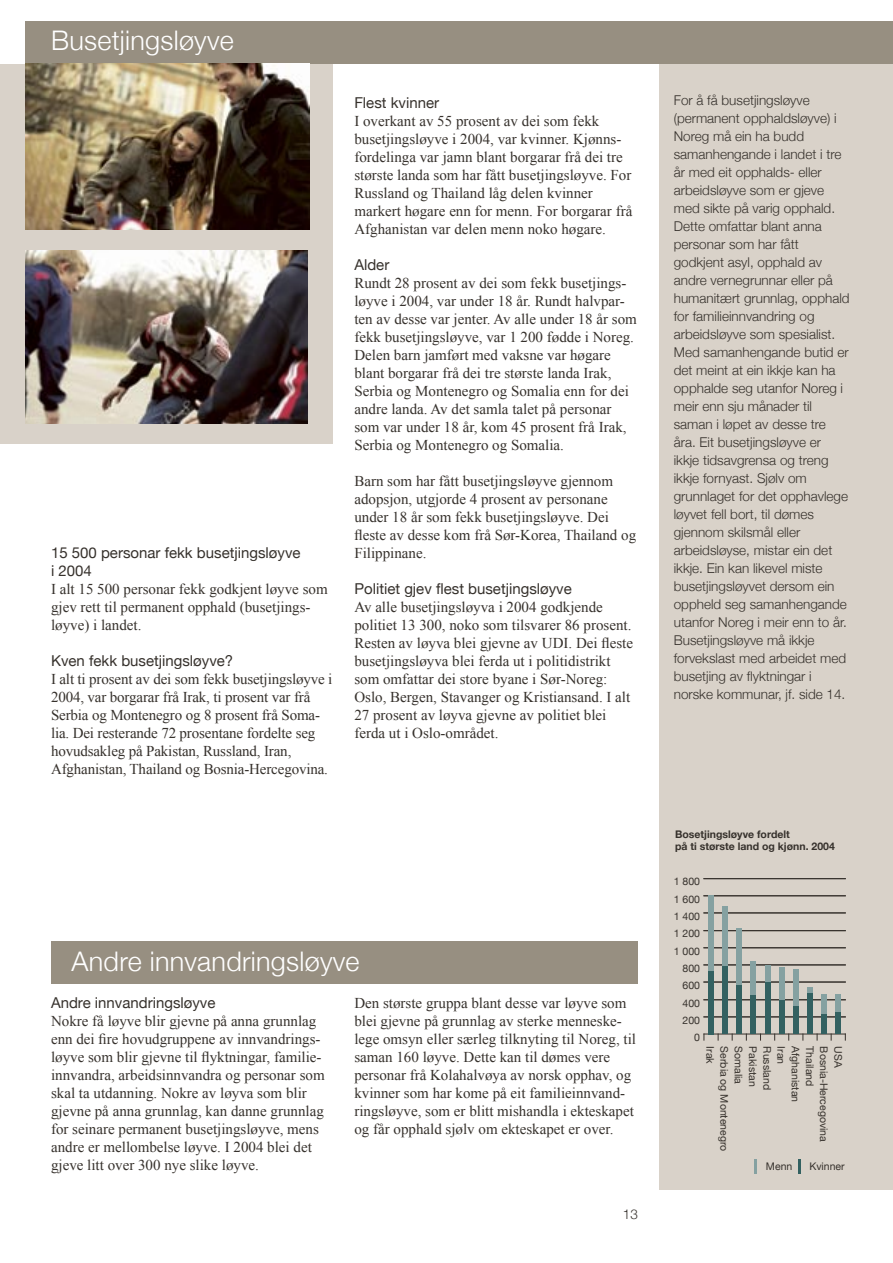
<style>
.page{position:relative;width:893px;height:1263px;background:#fff}
.page>*{position:absolute;margin:0;border:0;box-sizing:border-box;transform-origin:0 0}
.heading_i_stripe{font:300 27px "Helvetica Neue";letter-spacing:.01em;color:#fff}
.Brødtekst{font:15px/18px "Times New Roman";color:#36312c}
.Mellomtittel{font:15px "Helvetica Neue";color:#36312c}
.Siderammetekst{font:300 13.5px/18px "Helvetica Neue";color:#36312c}
.Sidenummer{font:300 13.5px "Helvetica Neue";color:#36312c}
.t1{font:10.5px "Helvetica Neue";color:#36312c}
.t2{font:700 10.5px/12.8px "Helvetica Neue";color:#36312c}
</style>
<div class="page">
<div style="left:659px;top:51px;width:234px;height:1138px;background:#d9d2c9"></div>
<div style="left:26px;top:21px;width:867px;height:43px;background:#978f81"></div>
<div style="left:0;top:64px;width:333px;height:379px;background:#d9d2c9"></div>
<img style="left:26px;top:64px;width:283px;height:166px">
<img style="left:26px;top:250px;width:282px;height:173px">
<hr style="left:704px;top:1017px;width:141px;height:1px;background:#36312c">
<hr style="left:704px;top:965px;width:141px;height:1px;background:#36312c">
<hr style="left:704px;top:913px;width:141px;height:1px;background:#36312c">
<hr style="left:704px;top:1016px;width:141px;height:1px;background:#36312c">
<hr style="left:704px;top:999px;width:141px;height:1px;background:#36312c">
<hr style="left:704px;top:982px;width:141px;height:1px;background:#36312c">
<hr style="left:704px;top:964px;width:141px;height:1px;background:#36312c">
<hr style="left:704px;top:947px;width:141px;height:1px;background:#36312c">
<hr style="left:704px;top:930px;width:141px;height:1px;background:#36312c">
<hr style="left:704px;top:912px;width:141px;height:1px;background:#36312c">
<hr style="left:704px;top:895px;width:141px;height:1px;background:#36312c">
<hr style="left:704px;top:878px;width:141px;height:1px;background:#36312c">
<hr style="left:704px;top:1034px;width:141px;height:1px;background:#36312c">
<div style="left:708px;top:896px;width:6px;height:75px;background:#85a1a1"></div>
<div style="left:722px;top:906px;width:6px;height:61px;background:#85a1a1"></div>
<div style="left:736px;top:928px;width:6px;height:57px;background:#85a1a1"></div>
<div style="left:750px;top:961px;width:6px;height:34px;background:#85a1a1"></div>
<div style="left:765px;top:965px;width:5px;height:18px;background:#85a1a1"></div>
<div style="left:779px;top:967px;width:5px;height:33px;background:#85a1a1"></div>
<div style="left:793px;top:969px;width:6px;height:37px;background:#85a1a1"></div>
<div style="left:807px;top:987px;width:6px;height:7px;background:#85a1a1"></div>
<div style="left:821px;top:994px;width:6px;height:20px;background:#85a1a1"></div>
<div style="left:835px;top:994px;width:6px;height:18px;background:#85a1a1"></div>
<svg style="left:755px;top:1159px;width:2px;height:15px"></svg>
<div style="left:708px;top:971px;width:6px;height:63px;background:#336161"></div>
<div style="left:722px;top:967px;width:6px;height:67px;background:#336161"></div>
<div style="left:736px;top:985px;width:6px;height:49px;background:#336161"></div>
<div style="left:750px;top:995px;width:6px;height:39px;background:#336161"></div>
<div style="left:765px;top:983px;width:5px;height:51px;background:#336161"></div>
<div style="left:779px;top:1000px;width:5px;height:34px;background:#336161"></div>
<div style="left:793px;top:1006px;width:6px;height:28px;background:#336161"></div>
<div style="left:807px;top:994px;width:6px;height:40px;background:#336161"></div>
<div style="left:821px;top:1014px;width:6px;height:20px;background:#336161"></div>
<div style="left:835px;top:1012px;width:6px;height:22px;background:#336161"></div>
<hr style="left:798px;top:1159px;width:3px;height:15px;background:#336161">
<div style="left:51px;top:941px;width:587px;height:42px;background:#978f81"></div>
<h1 class="heading_i_stripe" style="left:51px;top:24px;width:184px">Busetjingsløyve</h1>
<p class="Mellomtittel" style="left:51px;top:544px;width:251px">15 500 personar fekk busetjingsløyve</p>
<p class="Mellomtittel" style="left:51px;top:562px;width:42px">i 2004</p>
<p class="Brødtekst" style="left:51px;top:580px;width:278px">I alt 15 500 personar fekk godkjent løyve som gjev rett til permanent opphald (busetjings&shy;løyve) i landet.</p>
<p class="Mellomtittel" style="left:51px;top:652px;width:184px">Kven fekk busetjingsløyve?</p>
<p class="Brødtekst" style="left:51px;top:670px;width:283px">I alt ti prosent av dei som fekk busetjingsløyve i 2004, var borgarar frå Irak, ti prosent var frå Serbia og Montenegro og 8 prosent frå Soma&shy;lia. Dei resterande 72 prosentane fordelte seg hovudsakleg på Pakistan, Russland, Iran, Afghanistan, Thailand og Bosnia-Hercegovina.</p>
<p class="Mellomtittel" style="left:354px;top:94px;width:86px">Flest kvinner</p>
<p class="Brødtekst" style="left:354px;top:112px;width:279px">I overkant av 55 prosent av dei som fekk busetjingsløyve i 2004, var kvinner. Kjønns&shy;fordelinga var jamn blant borgarar frå dei tre største landa som har fått busetjingsløyve. For Russland og Thailand låg delen kvinner markert høgare enn for menn. For borgarar frå Afghanistan var delen menn noko høgare.</p>
<p class="Mellomtittel" style="left:354px;top:256px;width:36px">Alder</p>
<p class="Brødtekst" style="left:354px;top:274px;width:284px">Rundt 28 prosent av dei som fekk busetjings&shy;løyve i 2004, var under 18 år. Rundt halvpar&shy;ten av desse var jenter. Av alle under 18 år som fekk busetjingsløyve, var 1 200 fødde i Noreg.<br>Delen barn jamført med vaksne var høgare blant borgarar frå dei tre største landa Irak, Serbia og Montenegro og Somalia enn for dei andre landa. Av det samla talet på personar som var under 18 år, kom 45 prosent frå Irak, Serbia og Montenegro og Somalia.</p>
<p class="Brødtekst" style="left:354px;top:472px;width:283px">Barn som har fått busetjingsløyve gjennom adopsjon, utgjorde 4 prosent av personane under 18 år som fekk busetjingsløyve. Dei fleste av desse kom frå Sør-Korea, Thailand og Filippinane.</p>
<p class="Mellomtittel" style="left:354px;top:580px;width:219px">Politiet gjev flest busetjingsløyve</p>
<p class="Brødtekst" style="left:354px;top:598px;width:280px">Av alle busetjingsløyva i 2004 godkjende politiet 13 300, noko som tilsvarer 86 prosent.<br>Resten av løyva blei gjevne av UDI. Dei fleste busetjingsløyva blei ferda ut i politidistrikt som omfattar dei store byane i Sør-Noreg:<br>Oslo, Bergen, Stavanger og Kristiansand. I alt 27 prosent av løyva gjevne av politiet blei ferda ut i Oslo-området.</p>
<p class="heading_i_stripe" style="left:72px;top:945px;width:290px">Andre innvandringsløyve</p>
<p class="Mellomtittel" style="left:51px;top:994px;width:166px">Andre innvandringsløyve</p>
<p class="Brødtekst" style="left:51px;top:1012px;width:275px">Nokre få løyve blir gjevne på anna grunnlag enn dei fire hovudgruppene av innvandrings&shy;løyve som blir gjevne til flyktningar, familie&shy;innvandra, arbeidsinnvandra og personar som skal ta utdanning. Nokre av løyva som blir gjevne på anna grunnlag, kan danne grunnlag for seinare permanent busetjingsløyve, mens andre er mellombelse løyve. I 2004 blei det gjeve litt over 300 nye slike løyve.</p>
<p class="Brødtekst" style="left:354px;top:994px;width:283px">Den største gruppa blant desse var løyve som blei gjevne på grunnlag av sterke menneske&shy;lege omsyn eller særleg tilknyting til Noreg, til saman 160 løyve. Dette kan til dømes vere personar frå Kolahalvøya av norsk opphav, og kvinner som har kome på eit familieinnvand&shy;ringsløyve, som er blitt mishandla i ekteskapet og får opphald sjølv om ekteskapet er over.</p>
<p class="Sidenummer" style="left:623px;top:1206px;width:17px">13</p>
<p class="Siderammetekst" style="left:674px;top:91px;width:177px">For å få busetjingsløyve (permanent opphaldsløyve) i<br>Noreg må ein ha budd samanhengande i landet i tre år med eit opphalds- eller arbeidsløyve som er gjeve med sikte på varig opphald.<br>Dette omfattar blant anna personar som har fått godkjent asyl, opphald av andre vernegrunnar eller på humanitært grunnlag, opphald for familieinnvandring og arbeidsløyve som spesialist.<br>Med samanhengande butid er det meint at ein ikkje kan ha opphalde seg utanfor Noreg i meir enn sju månader til saman i løpet av desse tre åra. Eit busetjingsløyve er ikkje tidsavgrensa og treng ikkje fornyast. Sjølv om grunnlaget for det opphavlege løyvet fell bort, til dømes gjennom skilsmål eller arbeidsløyse, mistar ein det ikkje. Ein kan likevel miste busetjingsløyvet dersom ein oppheld seg samanhengande utanfor Noreg i meir enn to år.<br>Busetjingsløyve må ikkje forvekslast med arbeidet med busetjing av flyktningar i norske kommunar, jf. side 14.</p>
<p class="t2" style="left:675px;top:827px;width:161px">Bosetjingsløyve fordelt<br>på ti største land og kjønn. 2004</p>
<p class="t1" style="left:674px;top:875px;width:28px">1 800</p>
<p class="t1" style="left:674px;top:892px;width:28px">1 600</p>
<p class="t1" style="left:674px;top:910px;width:28px">1 400</p>
<p class="t1" style="left:674px;top:927px;width:28px">1 200</p>
<p class="t1" style="left:674px;top:944px;width:28px">1 000</p>
<p class="t1" style="left:683px;top:962px;width:19px">800</p>
<p class="t1" style="left:683px;top:979px;width:19px">600</p>
<p class="t1" style="left:683px;top:996px;width:19px">400</p>
<p class="t1" style="left:683px;top:1014px;width:19px">200</p>
<p class="t1" style="left:694px;top:1031px;width:7px">0</p>
<p class="t1" style="left:716px;top:1046px;width:19px;rotate:90deg">Irak</p>
<p class="t1" style="left:745px;top:1046px;width:39px;rotate:90deg">Somalia</p>
<p class="t1" style="left:759px;top:1046px;width:42px;rotate:90deg">Pakistan</p>
<p class="t1" style="left:773px;top:1046px;width:45px;rotate:90deg">Russland</p>
<p class="t1" style="left:787px;top:1046px;width:19px;rotate:90deg">Iran</p>
<p class="t1" style="left:802px;top:1046px;width:57px;rotate:90deg">Afghanistan</p>
<p class="t1" style="left:816px;top:1046px;width:41px;rotate:90deg">Thailand</p>
<p class="t1" style="left:844px;top:1046px;width:23px;rotate:90deg">USA</p>
<p class="t1" style="left:731px;top:1046px;width:107px;rotate:90deg">Serbia og Montenegro</p>
<p class="t1" style="left:830px;top:1046px;width:97px;rotate:90deg">Bosnia-Hercegovina</p>
<p class="t1" style="left:766px;top:1159px;width:28px">Menn</p>
<p class="t1" style="left:809px;top:1159px;width:37px">Kvinner</p>
</div>
